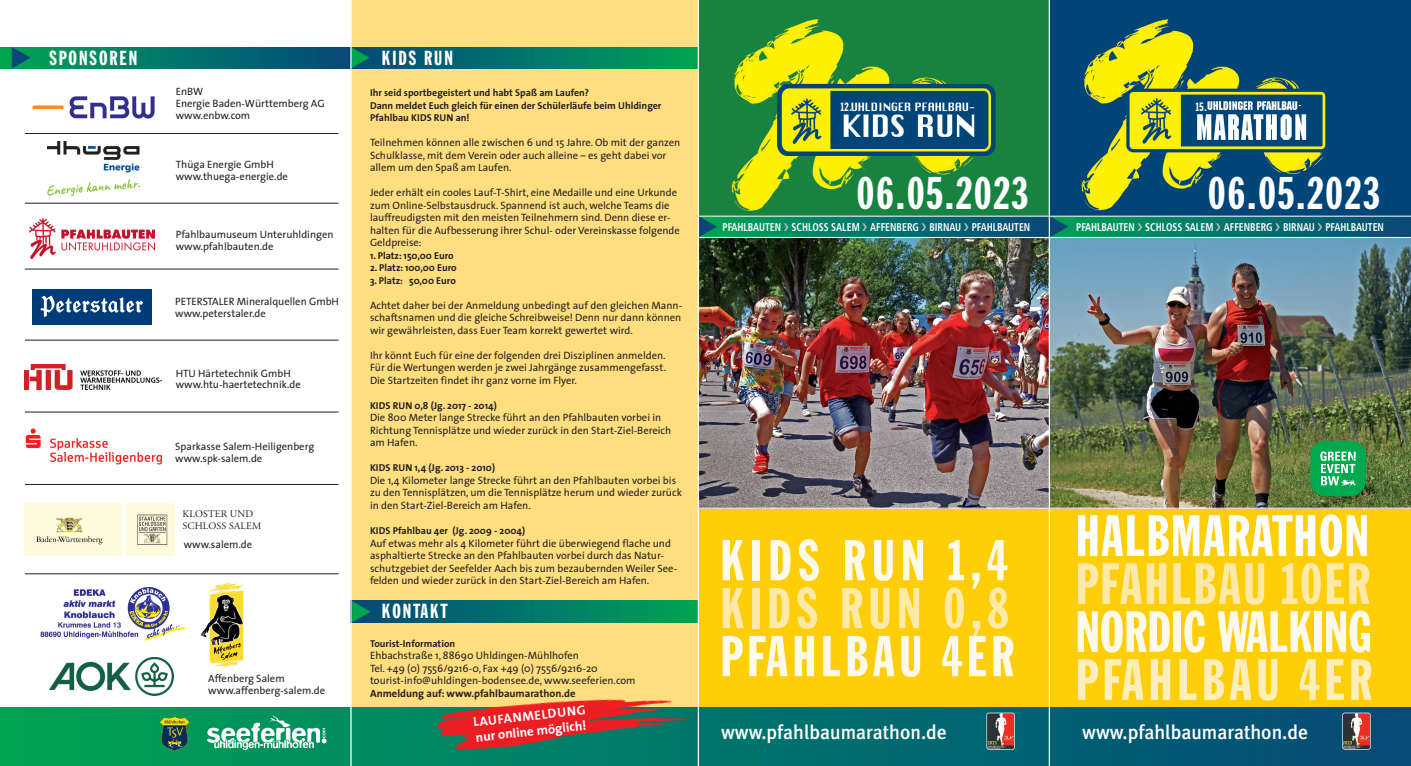
<style>
.page{position:relative;width:1411px;height:766px;background:#fff}
.page>*{position:absolute;margin:0;border:0;box-sizing:border-box;transform-origin:0 0}
.t1{font:57px "Franklin Gothic LT Extra Cond";color:#fef9e8}
.t2{font:57px "Franklin Gothic LT Extra Cond";letter-spacing:.025em;color:#fff}
.t3{font:57px "Franklin Gothic LT Extra Cond";letter-spacing:.04em;color:#ffe9a8}
.t4{font:57px "Franklin Gothic LT Extra Cond";letter-spacing:.08em;color:#feeebc}
.t5{font:56.5px "Franklin Gothic LT Extra Cond";letter-spacing:.08em;color:#fef9e8}
.t6{font:56.5px "Franklin Gothic LT Extra Cond";letter-spacing:.1em;color:#ffe9a8}
.t7{font:45px "Franklin Gothic LT Extra Cond";letter-spacing:.05em;color:#fff}
.t8{font:500 20px "Meta Plus";color:#fff}
.t9{font:20px "Franklin Gothic LT Extra Cond";letter-spacing:.1em;color:#fff}
.t10{font:700 13.12px/15.4px "The Sans";color:#fff}
.t11{font:11.88px "Franklin Gothic LT Extra Cond";color:#fff}
.t12{font:700 condensed 11.25px "Frutiger";color:#fff;scale:.88 1}
.t13{font:10.62px/12.5px "The Sans";color:#231f20}
.t14{font:700 10.62px "The Sans";color:#231f20}
.t15{font:700 10px/12.5px "The Sans";color:#231f20}
.t16{font:10px/12px "Adobe Garamond Pro";letter-spacing:.015em;color:#231f20}
</style>
<div class="page">
<div style="left:351px;top:0;width:356px;height:755px;background:#ffde7f"></div>
<div style="left:698px;top:452px;width:712px;height:303px;background:#fece08"></div>
<img style="left:1049px;top:238px;width:361px;height:269px">
<img style="left:1050px;top:0;width:360px;height:216px">
<div style="left:1035px;top:216px;width:375px;height:22px;background:linear-gradient(to right,#00a458,#054a7b)"></div>
<img style="left:699px;top:0;width:349px;height:507px">
<div style="left:698px;top:216px;width:351px;height:21px;background:linear-gradient(to right,#00a456,#04487b)"></div>
<div style="left:0;top:707px;width:1410px;height:58px;background:linear-gradient(to right,#00a355,#074b7c)"></div>
<hr style="left:698px;top:237px;width:712px;height:1px;background:#fff">
<hr style="left:698px;top:216px;width:712px;height:1px;background:#fff">
<img style="left:32px;top:96px;width:123px;height:23px">
<img style="left:25px;top:364px;width:137px;height:26px">
<img style="left:25px;top:428px;width:138px;height:37px">
<img style="left:29px;top:218px;width:126px;height:40px">
<img style="left:47px;top:142px;width:92px;height:53px">
<img style="left:40px;top:587px;width:144px;height:53px">
<hr style="left:25px;top:133px;width:313px;height:1px;background:#231f20">
<hr style="left:25px;top:203px;width:313px;height:1px;background:#231f20">
<hr style="left:25px;top:269px;width:313px;height:1px;background:#231f20">
<hr style="left:25px;top:340px;width:313px;height:1px;background:#231f20">
<hr style="left:25px;top:411px;width:313px;height:1px;background:#231f20">
<hr style="left:25px;top:484px;width:313px;height:1px;background:#231f20">
<hr style="left:25px;top:573px;width:313px;height:1px;background:#231f20">
<div style="left:351px;top:47px;width:347px;height:22px;background:linear-gradient(to right,#04477d,#00a355)"></div>
<div style="left:351px;top:600px;width:347px;height:22px;background:linear-gradient(to right,#04477d,#00a455)"></div>
<div style="left:1px;top:47px;width:350px;height:22px;background:linear-gradient(to right,#00a456,#05487b)"></div>
<img style="left:987px;top:713px;width:26px;height:35px;border-radius:2px">
<div style="left:986px;top:712px;width:28px;height:37px;border:1px solid #fff;border-radius:2px"></div>
<img style="left:1342px;top:713px;width:27px;height:35px;border-radius:2px">
<div style="left:1342px;top:712px;width:28px;height:37px;border:1px solid #fff;border-radius:2px"></div>
<img style="left:160px;top:716px;width:30px;height:35px">
<img style="left:204px;top:712px;width:128px;height:42px">
<hr style="left:698px;top:507px;width:712px;height:1px;background:#fff">
<img style="left:25px;top:503px;width:150px;height:52px">
<hr style="left:697px;top:0;width:2px;height:765px;background:#fff">
<hr style="left:1048px;top:0;width:1px;height:765px;background:#fff">
<div style="left:32px;top:289px;width:119px;height:35px;background:#003d78"></div>
<svg style="left:40px;top:295px;width:103px;height:22px"></svg>
<img style="left:200px;top:582px;width:44px;height:85px">
<hr style="left:350px;top:0;width:1px;height:765px;background:#fff">
<img style="left:423px;top:678px;width:275px;height:83px">
<img style="left:50px;top:657px;width:124px;height:38px">
<div style="left:1310px;top:440px;width:55px;height:56px;background:#00a94d;border-radius:15px"></div>
<svg style="left:1320px;top:451px;width:35px;height:34px"></svg>
<svg style="left:1137px;top:222px;width:5px;height:8px"></svg>
<svg style="left:1216px;top:222px;width:4px;height:8px"></svg>
<svg style="left:1275px;top:222px;width:4px;height:8px"></svg>
<svg style="left:1317px;top:222px;width:5px;height:8px"></svg>
<svg style="left:784px;top:222px;width:4px;height:8px"></svg>
<svg style="left:862px;top:222px;width:5px;height:8px"></svg>
<svg style="left:921px;top:222px;width:5px;height:8px"></svg>
<svg style="left:964px;top:222px;width:4px;height:8px"></svg>
<svg style="left:699px;top:216px;width:18px;height:21px"></svg>
<svg style="left:1049px;top:216px;width:19px;height:21px"></svg>
<svg style="left:352px;top:600px;width:18px;height:22px"></svg>
<svg style="left:12px;top:47px;width:19px;height:21px"></svg>
<svg style="left:351px;top:47px;width:18px;height:21px"></svg>
<h3 class="t9" style="left:49px;top:50px;width:89px">SPONSOREN</h3>
<p class="t13" style="left:176px;top:87px;width:150px;line-height:11.9px">EnBW<br>Energie Baden-Württemberg AG www.enbw.com</p>
<p class="t13" style="left:176px;top:160px;width:114px;line-height:11.9px">Thüga Energie GmbH www.thuega-energie.de</p>
<p class="t13" style="left:176px;top:230px;width:159px;line-height:11.9px">Pfahlbaumuseum Unteruhldingen www.pfahlbauten.de</p>
<p class="t13" style="left:175px;top:296px;width:165px;line-height:11.9px">PETERSTALER Mineralquellen GmbH www.peterstaler.de</p>
<p class="t13" style="left:176px;top:368px;width:126px;line-height:11.9px">HTU Härtetechnik GmbH www.htu-haertetechnik.de</p>
<p class="t13" style="left:175px;top:441px;width:140px;line-height:11.9px">Sparkasse Salem-Heiligenberg www.spk-salem.de</p>
<p class="t16" style="left:182px;top:508px;width:80px">KLOSTER UND<br>SCHLOSS SALEM</p>
<p class="t13" style="left:184px;top:539px;width:70px">www.salem.de</p>
<p class="t13" style="left:208px;top:673px;width:118px;line-height:11.9px">Affenberg Salem www.affenberg-salem.de</p>
<h3 class="t9" style="left:382px;top:50px;width:73px">KIDS RUN</h3>
<p class="t15" style="left:370px;top:87px;width:293px">Ihr seid sportbegeistert und habt Spaß am Laufen?<br>Dann meldet Euch gleich für einen der Schülerläufe beim Uhldinger<br>Pfahlbau KIDS RUN an!</p>
<p class="t13" style="left:370px;top:137px;width:312px">Teilnehmen können alle zwischen 6 und 15 Jahre. Ob mit der ganzen<br>Schulklasse, mit dem Verein oder auch alleine – es geht dabei vor allem um den Spaß am Laufen.</p>
<p class="t13" style="left:370px;top:187px;width:311px">Jeder erhält ein cooles Lauf-T-Shirt, eine Medaille und eine Urkunde zum Online-Selbstausdruck. Spannend ist auch, welche Teams die lauffreudigsten mit den meisten Teilnehmern sind. Denn diese er&shy;halten für die Aufbesserung ihrer Schul- oder Vereinskasse folgende Geldpreise:</p>
<p class="t15" style="left:370px;top:250px;width:85px">1. Platz: 150,00 Euro</p>
<p class="t15" style="left:370px;top:262px;width:88px">2. Platz: 100,00 Euro</p>
<p class="t15" style="left:370px;top:275px;width:87px">3. Platz: 50,00 Euro</p>
<p class="t13" style="left:370px;top:300px;width:314px;text-align:justify">Achtet daher bei der Anmeldung unbedingt auf den gleichen Mann&shy;schaftsnamen und die gleiche Schreibweise! Denn nur dann können wir gewährleisten, dass Euer Team korrekt gewertet wird.</p>
<p class="t13" style="left:370px;top:350px;width:297px;text-align:justify">Ihr könnt Euch für eine der folgenden drei Disziplinen anmelden.<br>Für die Wertungen werden je zwei Jahrgänge zusammengefasst.<br>Die Startzeiten findet ihr ganz vorne im Flyer.</p>
<p class="t15" style="left:370px;top:400px;width:128px">KIDS RUN 0,8 (Jg. 2017 - 2014)</p>
<p class="t13" style="left:370px;top:412px;width:303px">Die 800 Meter lange Strecke führt an den Pfahlbauten vorbei in<br>Richtung Tennisplätze und wieder zurück in den Start-Ziel-Bereich am Hafen.</p>
<p class="t15" style="left:370px;top:462px;width:127px">KIDS RUN 1,4 (Jg. 2013 - 2010)</p>
<p class="t13" style="left:370px;top:475px;width:313px">Die 1,4 Kilometer lange Strecke führt an den Pfahlbauten vorbei bis zu den Tennisplätzen, um die Tennisplätze herum und wieder zurück in den Start-Ziel-Bereich am Hafen.</p>
<p class="t15" style="left:370px;top:525px;width:156px">KIDS Pfahlbau 4er (Jg. 2009 - 2004)</p>
<p class="t13" style="left:370px;top:537px;width:309px">Auf etwas mehr als 4 Kilometer führt die überwiegend flache und asphaltierte Strecke an den Pfahlbauten vorbei durch das Natur&shy;schutzgebiet der Seefelder Aach bis zum bezaubernden Weiler See&shy;felden und wieder zurück in den Start-Ziel-Bereich am Hafen.</p>
<h3 class="t9" style="left:382px;top:604px;width:67px">KONTAKT</h3>
<p class="t15" style="left:370px;top:637px;width:87px">Tourist-Information</p>
<p class="t13" style="left:370px;top:650px;width:267px">Ehbachstraße 1, 88690 Uhldingen-Mühlhofen<br>Tel. +49 (0) 7556/9216-0, Fax +49 (0) 7556/9216-20 tourist-info@uhldingen-bodensee.de, www.seeferien.com</p>
<p class="t14" style="left:370px;top:688px;width:207px">Anmeldung auf: www.pfahlbaumarathon.de</p>
<p class="t10" style="left:472px;top:715px;width:114px;rotate:-6deg">LAUFANMELDUNG nur online möglich!</p>
<p class="t11" style="left:840px;top:103px;width:13px">12.</p>
<p class="t11" style="left:1195px;top:102px;width:13px">15.</p>
<h3 class="t7" style="left:856px;top:177px;width:172px">06.05.2023</h3>
<h3 class="t7" style="left:1208px;top:177px;width:172px">06.05.2023</h3>
<p class="t12" style="left:722px;top:222px;width:351px">PFAHLBAUTEN SCHLOSS SALEM AFFENBERG BIRNAU PFAHLBAUTEN</p>
<p class="t12" style="left:1076px;top:222px;width:351px">PFAHLBAUTEN SCHLOSS SALEM AFFENBERG BIRNAU PFAHLBAUTEN</p>
<h2 class="t5" style="left:720px;top:540px;width:289px">KIDS RUN 1,4</h2>
<h2 class="t6" style="left:720px;top:587px;width:290px">KIDS RUN 0,8</h2>
<h2 class="t5" style="left:720px;top:635px;width:295px">PFAHLBAU 4ER</h2>
<h1 class="t2" style="left:1075px;top:515px;width:295px">HALBMARATHON</h1>
<h1 class="t3" style="left:1075px;top:563px;width:296px">PFAHLBAU 10ER</h1>
<h1 class="t1" style="left:1075px;top:611px;width:297px">NORDIC WALKING</h1>
<h1 class="t4" style="left:1075px;top:659px;width:298px">PFAHLBAU 4ER</h1>
<h3 class="t8" style="left:721px;top:720px;width:227px">www.pfahlbaumarathon.de</h3>
<h3 class="t8" style="left:1082px;top:720px;width:227px">www.pfahlbaumarathon.de</h3>
</div>
